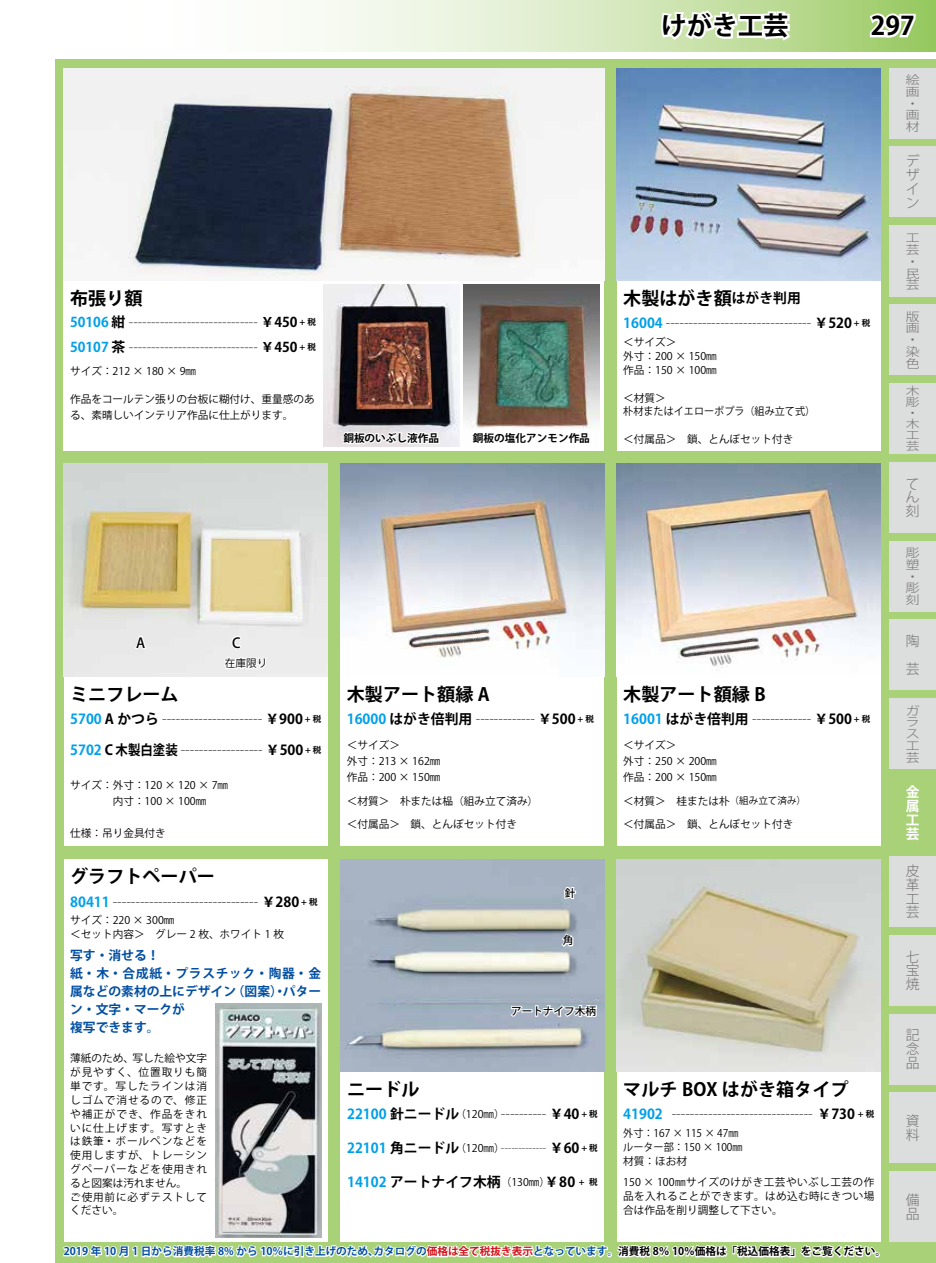
<style>
.page{position:relative;width:936px;height:1263px;background:#fff}
.page>*{position:absolute;margin:0;border:0;box-sizing:border-box;transform-origin:0 0}
.t1{font:700 25.5px "Koz Go Pro";color:#000}
.t2{font:700 18px "Koz Go Pro";color:#000}
.t3{font:200 13.8px "Koz Go Pro";color:#000}
.t4{font:700 13.8px "Koz Go Pro";color:#000}
.t5{font:300 13.8px/13.8px "Koz Go Pro";color:#727171;text-align:justify}
.t6{font:700 13.8px/13.8px "Koz Go Pro";color:#fff;text-align:justify}
.t7{font:500 13.8px "Koz Go Pro";color:#000}
.t8{font:200 13.5px/25.5px "Koz Go Pro";color:#000}
.t9{font:700 12.75px/18.1px "Koz Go Pro";color:#004ea2}
.t10{font:300 11.7px/11.7px "Koz Go Pro";color:#727171;text-align:justify;scale:1.18 1}
.t11{font:300 11.1px/11.1px "Koz Go Pro";color:#727171;text-align:justify;scale:1.25 1}
.t12{font:10.65px/15.9px "Koz Go Pro";color:#000}
.t13{font:10.65px/13.8px "Koz Go Pro";letter-spacing:.085em;color:#000}
.t14{font:700 10.65px "Koz Go Pro";color:#004ea2}
.t15{font:200 10.65px "Koz Go Pro";color:#000}
.t16{font:10.65px/13.8px "Koz Go Pro";color:#000;scale:.95 1}
.t17{font:700 10.65px "Koz Go Pro";color:#000}
.t18{font:500 10.65px "Koz Go Pro";color:#000}
.s1{font-weight:700;color:#00a0e9}
.s2{font-weight:700;font-size:13.8px}
.s3{font-weight:700}
.s4{font-weight:700;font-size:8.55px}
.s5{font-weight:400;font-size:10.65px}
.s6{font-weight:700;font-size:13.8px;color:#00a0e9}
.s7{font-weight:400}
.s8{color:#00a0e9}
.s9{font-size:8.55px}
.s10{font-size:13.8px}
.s11{font-size:9.6px}
.s12{color:#d0121b}
.s13{color:#000}
</style>
<div class="page">
<div style="left:55px;top:60px;width:880px;height:1203px;background:#a8d178"></div>
<div style="left:889px;top:68px;width:46px;height:70px;background:#dcdddd"></div>
<div style="left:889px;top:147px;width:46px;height:70px;background:#dcdddd"></div>
<div style="left:889px;top:226px;width:46px;height:71px;background:#dcdddd"></div>
<div style="left:889px;top:304px;width:46px;height:71px;background:#dcdddd"></div>
<div style="left:889px;top:383px;width:46px;height:70px;background:#dcdddd"></div>
<div style="left:889px;top:462px;width:46px;height:70px;background:#dcdddd"></div>
<div style="left:889px;top:541px;width:46px;height:70px;background:#dcdddd"></div>
<div style="left:889px;top:620px;width:46px;height:70px;background:#dcdddd"></div>
<div style="left:889px;top:699px;width:46px;height:70px;background:#dcdddd"></div>
<div style="left:889px;top:856px;width:46px;height:70px;background:#dcdddd"></div>
<div style="left:889px;top:935px;width:46px;height:70px;background:#dcdddd"></div>
<div style="left:889px;top:1014px;width:46px;height:70px;background:#dcdddd"></div>
<div style="left:889px;top:1093px;width:46px;height:70px;background:#dcdddd"></div>
<div style="left:889px;top:1172px;width:46px;height:70px;background:#dcdddd"></div>
<svg style="left:63px;top:1155px;width:816px;height:103px"></svg>
<svg style="left:294px;top:0;width:641px;height:51px;background:#d7e9c1"></svg>
<svg style="left:659px;top:8px;width:134px;height:37px"></svg>
<svg style="left:865px;top:11px;width:52px;height:29px"></svg>
<div style="left:341px;top:859px;width:263px;height:383px;background:#fff"></div>
<img style="left:340px;top:859px;width:264px;height:212px">
<div style="left:64px;top:463px;width:263px;height:383px;background:#fff"></div>
<div style="left:617px;top:463px;width:263px;height:383px;background:#fff"></div>
<div style="left:340px;top:463px;width:264px;height:383px;background:#fff"></div>
<img style="left:340px;top:463px;width:264px;height:195px">
<img style="left:617px;top:464px;width:263px;height:204px">
<img style="left:64px;top:463px;width:263px;height:213px">
<div style="left:617px;top:68px;width:263px;height:383px;background:#fff"></div>
<img style="left:617px;top:68px;width:263px;height:213px">
<svg style="left:134px;top:620px;width:14px;height:30px"></svg>
<svg style="left:222px;top:635px;width:45px;height:39px"></svg>
<div style="left:64px;top:68px;width:540px;height:383px;background:#fff"></div>
<img style="left:64px;top:68px;width:540px;height:210px">
<div style="left:617px;top:859px;width:263px;height:383px;background:#fff"></div>
<img style="left:617px;top:859px;width:263px;height:212px">
<div style="left:64px;top:859px;width:263px;height:383px;background:#fff"></div>
<img style="left:215px;top:1003px;width:107px;height:234px">
<svg style="left:508px;top:998px;width:90px;height:24px"></svg>
<svg style="left:561px;top:886px;width:16px;height:14px"></svg>
<svg style="left:559px;top:928px;width:15px;height:20px"></svg>
<img style="left:463px;top:285px;width:137px;height:140px">
<img style="left:323px;top:285px;width:136px;height:161px">
<img style="left:340px;top:384px;width:100px;height:62px">
<svg style="left:469px;top:384px;width:122px;height:45px;background:#7d7b6d"></svg>
<h2 class="t2" style="left:70px;top:287px;width:74px">布張り額</h2>
<p class="t8" style="left:70px;top:309px;width:247px"><span class="s1">50106</span> <span class="s2">紺</span> ----------------------------- <span class="s3">￥450</span> <span class="s4">+ 税<br></span><span class="s1">50107</span> <span class="s2">茶</span> ----------------------------- <span class="s3">￥450</span> <span class="s4">+ 税</span></p>
<p class="t12" style="left:70px;top:363px;width:128px">サイズ：212 × 180 × 9㎜</p>
<p class="t12" style="left:70px;top:391px;width:246px">作品をコールテン張りの台板に糊付け、重量感のある、素晴しいインテリア作品に仕上がります。</p>
<p class="t17" style="left:343px;top:431px;width:97px">銅板のいぶし液作品</p>
<p class="t17" style="left:473px;top:431px;width:118px">銅板の塩化アンモン作品</p>
<p class="t7" style="left:136px;top:634px;width:11px">A</p>
<p class="t7" style="left:232px;top:634px;width:10px">C</p>
<p class="t12" style="left:225px;top:656px;width:44px">在庫限り</p>
<h2 class="t2" style="left:70px;top:682px;width:110px">ミニフレーム</h2>
<p class="t3" style="left:70px;top:710px;width:252px"><span class="s1">5700</span> <span class="s3">A かつら</span> ---------------------- <span class="s3">￥900</span> <span class="s4">+ 税</span></p>
<p class="t3" style="left:70px;top:741px;width:252px"><span class="s1">5702</span> <span class="s3">C 木製白塗装</span> ------------------ <span class="s3">￥500</span> <span class="s4">+ 税</span></p>
<p class="t12" style="left:70px;top:777px;width:170px">サイズ：外寸：120 × 120 × 7㎜　　　　　内寸：100 × 100㎜</p>
<p class="t12" style="left:70px;top:825px;width:97px">仕様：吊り金具付き</p>
<h2 class="t2" style="left:70px;top:865px;width:146px">グラフトペーパー</h2>
<p class="t3" style="left:70px;top:892px;width:249px"><span class="s1">80411</span> -------------------------------- <span class="s3">￥280</span> <span class="s4">+ 税</span></p>
<p class="t12" style="left:70px;top:914px;width:215px;line-height:13.8px">サイズ：220 × 300㎜<br>＜セット内容＞　グレー 2 枚、ホワイト 1 枚</p>
<p class="t9" style="left:70px;top:947px;width:252px">写す・消せる！<br>紙・木・合成紙・プラスチック・陶器・金属などの素材の上にデザイン（図案）・パターン・文字・マークが<br>複写できます。</p>
<p class="t13" style="left:70px;top:1052px;width:138px">薄紙のため、写した絵や文字が見やすく、位置取りも簡単です。写したラインは消しゴムで消せるので、修正や補正ができ、作品をきれいに仕上げます。写すときは鉄筆・ボールペンなどを使用しますが、トレーシングペーパーなどを使用きれると図案は汚れません。<br>ご使用前に必ずテストしてください。</p>
<h2 class="t2" style="left:347px;top:682px;width:144px">木製アート額縁 A</h2>
<p class="t3" style="left:347px;top:710px;width:248px"><span class="s1">16000</span> <span class="s3">はがき倍判用</span> ------------- <span class="s3">￥500</span> <span class="s4">+ 税</span></p>
<p class="t12" style="left:347px;top:738px;width:95px">＜サイズ＞<br>外寸：213 × 162㎜作品：200 × 150㎜</p>
<p class="t12" style="left:347px;top:789px;width:193px;line-height:23.4px">＜材質＞　朴または榀（組み立て済み）＜付属品＞　鎖、とんぼセット付き</p>
<p class="t18" style="left:564px;top:886px;width:12px">針</p>
<p class="t18" style="left:563px;top:934px;width:12px">角</p>
<p class="t18" style="left:511px;top:1004px;width:87px">アートナイフ木柄</p>
<h2 class="t2" style="left:347px;top:1078px;width:74px">ニードル</h2>
<p class="t3" style="left:347px;top:1105px;width:252px"><span class="s1">22100</span> <span class="s3">針ニードル</span><span class="s5">（120㎜）</span>---------- <span class="s3">￥40</span> <span class="s4">+ 税</span></p>
<p class="t15" style="left:347px;top:1141px;width:252px"><span class="s6">22101</span> <span class="s2">角ニードル</span><span class="s7">（120㎜）</span>------------- <span class="s2">￥60</span> <span class="s4">+ 税</span></p>
<p class="t4" style="left:347px;top:1173px;width:252px"><span class="s8">14102</span> アートナイフ木柄<span class="s5">（130㎜）</span>￥80 <span class="s9">+ 税</span></p>
<h1 class="t1" style="left:661px;top:9px;width:255px">けがき工芸 　　　297</h1>
<h2 class="t2" style="left:623px;top:287px;width:179px">木製はがき額<span class="s10">はがき判用</span></h2>
<p class="t3" style="left:623px;top:314px;width:248px"><span class="s1">16004</span> -------------------------------- <span class="s3">￥520</span> <span class="s4">+ 税</span></p>
<p class="t12" style="left:623px;top:336px;width:95px;line-height:13.8px">＜サイズ＞<br>外寸：200 × 150㎜作品：150 × 100㎜</p>
<p class="t12" style="left:623px;top:391px;width:193px;line-height:13.8px">＜材質＞　<br>朴材またはイエローポプラ（組み立て式）</p>
<p class="t12" style="left:623px;top:431px;width:172px">＜付属品＞　鎖、とんぼセット付き</p>
<h2 class="t2" style="left:623px;top:682px;width:144px">木製アート額縁 B</h2>
<p class="t3" style="left:623px;top:710px;width:248px"><span class="s1">16001</span> <span class="s3">はがき倍判用</span> ------------- <span class="s3">￥500</span> <span class="s4">+ 税</span></p>
<p class="t12" style="left:623px;top:738px;width:95px">＜サイズ＞<br>外寸：250 × 200㎜作品：200 × 150㎜</p>
<p class="t12" style="left:623px;top:789px;width:184px;line-height:23.4px">＜材質＞　桂または朴<span class="s11">（組み立て済み）</span>＜付属品＞　鎖、とんぼセット付き</p>
<h2 class="t2" style="left:623px;top:1078px;width:227px">マルチ BOX はがき箱タイプ</h2>
<p class="t3" style="left:623px;top:1105px;width:252px"><span class="s1">41902</span> ------------------------------- <span class="s3">￥730</span> <span class="s4">+ 税</span></p>
<p class="t16" style="left:623px;top:1127px;width:127px">外寸：167 × 115 × 47㎜ルーター部：150 × 100㎜材質：ほお材</p>
<p class="t12" style="left:623px;top:1176px;width:252px;line-height:13.8px;text-align:justify">150 × 100㎜サイズのけがき工芸やいぶし工芸の作品を入れることができます。はめ込む時にきつい場合は作品を削り調整して下さい。</p>
<p class="t10" style="left:905px;top:74px;width:13px">絵画・画材</p>
<p class="t5" style="left:905px;top:155px;width:15px">デザイン</p>
<p class="t10" style="left:905px;top:232px;width:13px">工芸・民芸</p>
<p class="t10" style="left:905px;top:310px;width:13px">版画・染色</p>
<p class="t11" style="left:905px;top:385px;width:13px">木彫・木工芸</p>
<p class="t5" style="left:905px;top:477px;width:15px">てん刻</p>
<p class="t10" style="left:905px;top:547px;width:13px">彫塑・彫刻</p>
<p class="t5" style="left:905px;top:627px;width:15px;line-height:27.6px">陶芸</p>
<p class="t10" style="left:905px;top:705px;width:13px">ガラス工芸</p>
<p class="t6" style="left:905px;top:786px;width:15px">金属工芸</p>
<p class="t5" style="left:905px;top:864px;width:15px">皮革工芸</p>
<p class="t5" style="left:905px;top:950px;width:15px">七宝焼</p>
<p class="t5" style="left:905px;top:1028px;width:15px">記念品</p>
<p class="t5" style="left:905px;top:1114px;width:15px">資料</p>
<p class="t5" style="left:905px;top:1193px;width:15px">備品</p>
<p class="t14" style="left:64px;top:1244px;width:823px">2019 年 10 月 1 日から消費税率 8% から 10％に引き上げのため、カタログの<span class="s12">価格は全て税抜き表示</span>となっています。<span class="s13">消費税 8％ 10％価格は「税込価格表」をご覧ください。</span></p>
</div>
